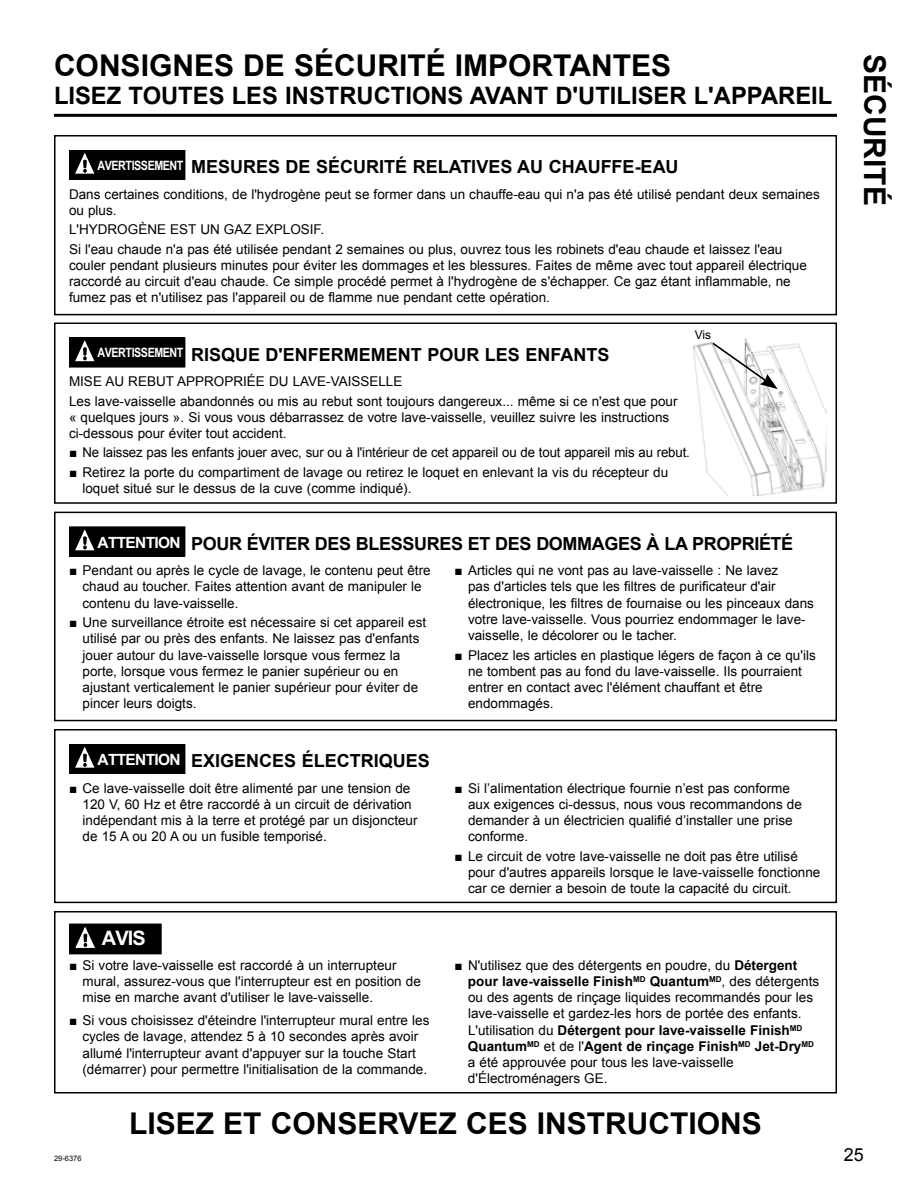
<style>
.page{position:relative;width:918px;height:1188px;background:#fff}
.page>*{position:absolute;margin:0;border:0;box-sizing:border-box;transform-origin:0 0}
.t1{font:700 30px "Arial";color:#000}
.t2{font:700 24px "Arial";color:#000}
.t3{font:700 19.95px "Arial";color:#fff}
.t4{font:700 18px "Arial";color:#000}
.t5{font:700 18px "Arial";letter-spacing:-.02em;color:#000}
.t6{font:18px "Arial";color:#000}
.t7{font:13.5px/16.2px "Arial";color:#000}
.t8{font:12px "Arial";color:#000}
.t9{font:7.5px "Arial";color:#000}
.s1{font-size:15.45px;color:#fff}
.s2{font-weight:700}
</style>
<div class="page">
<hr style="left:54px;top:114px;width:783px;height:3px;background:#000">
<div style="left:69px;top:150px;width:116px;height:30px;background:#000"></div>
<svg style="left:75px;top:152px;width:20px;height:22px"></svg>
<div style="left:54px;top:135px;width:783px;height:180px;border:2px solid #000"></div>
<div style="left:69px;top:527px;width:116px;height:29px;background:#000"></div>
<svg style="left:75px;top:529px;width:20px;height:22px"></svg>
<div style="left:54px;top:512px;width:783px;height:209px;border:2px solid #000"></div>
<div style="left:69px;top:338px;width:116px;height:29px;background:#000"></div>
<svg style="left:75px;top:340px;width:20px;height:22px"></svg>
<div style="left:54px;top:323px;width:783px;height:181px;border:2px solid #000"></div>
<div style="left:69px;top:744px;width:116px;height:30px;background:#000"></div>
<svg style="left:75px;top:746px;width:20px;height:22px"></svg>
<div style="left:54px;top:729px;width:783px;height:174px;border:2px solid #000"></div>
<div style="left:54px;top:911px;width:783px;height:183px;border:2px solid #000"></div>
<div style="left:69px;top:924px;width:92px;height:30px;background:#000"></div>
<svg style="left:75px;top:926px;width:20px;height:22px"></svg>
<img style="left:693px;top:338px;width:134px;height:158px">
<svg style="left:711px;top:341px;width:67px;height:48px"></svg>
<h1 class="t1" style="left:54px;top:45px;width:619px">CONSIGNES DE SÉCURITÉ IMPORTANTES</h1>
<h2 class="t2" style="left:54px;top:80px;width:780px">LISEZ TOUTES LES INSTRUCTIONS AVANT D'UTILISER L'APPAREIL</h2>
<h3 class="t4" style="left:98px;top:155px;width:583px"><sup>AVERTISSEMENT</sup> MESURES DE SÉCURITÉ RELATIVES AU CHAUFFE-EAU</h3>
<p class="t7" style="left:69px;top:186px;width:752px">Dans certaines conditions, de l'hydrogène peut se former dans un chauffe-eau qui n'a pas été utilisé pendant deux semaines ou plus.</p>
<p class="t7" style="left:69px;top:220px;width:715px;line-height:19.5px">L'HYDROGÈNE EST UN GAZ EXPLOSIF.<br>Si l'eau chaude n'a pas été utilisée pendant 2 semaines ou plus, ouvrez tous les robinets d'eau chaude et laissez l'eau</p>
<p class="t7" style="left:69px;top:257px;width:739px">couler pendant plusieurs minutes pour éviter les dommages et les blessures. Faites de même avec tout appareil électrique raccordé au circuit d'eau chaude. Ce simple procédé permet à l'hydrogène de s'échapper. Ce gaz étant inflammable, ne fumez pas et n'utilisez pas l'appareil ou de flamme nue pendant cette opération.</p>
<p class="t8" style="left:695px;top:327px;width:18px">Vis</p>
<h3 class="t4" style="left:98px;top:343px;width:513px"><sup>AVERTISSEMENT</sup> RISQUE D'ENFERMEMENT POUR LES ENFANTS</h3>
<p class="t7" style="left:69px;top:372px;width:610px;line-height:19.5px">MISE AU REBUT APPROPRIÉE DU LAVE-VAISSELLE<br>Les lave-vaisselle abandonnés ou mis au rebut sont toujours dangereux... même si ce n'est que pour</p>
<p class="t7" style="left:69px;top:409px;width:602px">« quelques jours ». Si vous vous débarrassez de votre lave-vaisselle, veuillez suivre les instructions ci-dessous pour éviter tout accident.</p>
<p class="t7" style="left:69px;top:445px;width:622px">■ Ne laissez pas les enfants jouer avec, sur ou à l'intérieur de cet appareil ou de tout appareil mis au rebut.</p>
<p class="t7" style="left:82px;top:464px;width:587px;text-indent:-13px">■ Retirez la porte du compartiment de lavage ou retirez le loquet en enlevant la vis du récepteur du loquet situé sur le dessus de la cuve (comme indiqué).</p>
<h3 class="t5" style="left:98px;top:532px;width:697px"><span class="s1">ATTENTION</span> POUR ÉVITER DES BLESSURES ET DES DOMMAGES À LA PROPRIÉTÉ</h3>
<p class="t7" style="left:82px;top:563px;width:350px;text-indent:-14px">■ Pendant ou après le cycle de lavage, le contenu peut être chaud au toucher. Faites attention avant de manipuler le contenu du lave-vaisselle.</p>
<p class="t7" style="left:83px;top:614px;width:345px;text-indent:-14px">■ Une surveillance étroite est nécessaire si cet appareil est utilisé par ou près des enfants. Ne laissez pas d'enfants jouer autour du lave-vaisselle lorsque vous fermez la porte, lorsque vous fermez le panier supérieur ou en ajustant verticalement le panier supérieur pour éviter de pincer leurs doigts.</p>
<p class="t7" style="left:468px;top:563px;width:347px;text-indent:-13px">■ Articles qui ne vont pas au lave-vaisselle : Ne lavez<br>pas d'articles tels que les filtres de purificateur d'air électronique, les filtres de fournaise ou les pinceaux dans votre lave-vaisselle. Vous pourriez endommager le lave&shy;vaisselle, le décolorer ou le tacher.</p>
<p class="t7" style="left:468px;top:647px;width:349px;text-indent:-14px">■ Placez les articles en plastique légers de façon à ce qu'ils ne tombent pas au fond du lave-vaisselle. Ils pourraient entrer en contact avec l'élément chauffant et être endommagés.</p>
<h3 class="t4" style="left:98px;top:749px;width:334px"><span class="s1">ATTENTION</span> EXIGENCES ÉLECTRIQUES</h3>
<p class="t7" style="left:82px;top:780px;width:337px;text-indent:-13px">■ Ce lave-vaisselle doit être alimenté par une tension de 120 V, 60 Hz et être raccordé à un circuit de dérivation indépendant mis à la terre et protégé par un disjoncteur de 15 A ou 20 A ou un fusible temporisé.</p>
<p class="t7" style="left:468px;top:780px;width:335px;text-indent:-14px">■ Si l’alimentation électrique fournie n’est pas conforme aux exigences ci-dessus, nous vous recommandons de demander à un électricien qualifié d’installer une prise conforme.</p>
<p class="t7" style="left:468px;top:848px;width:354px;text-indent:-14px">■ Le circuit de votre lave-vaisselle ne doit pas être utilisé pour d'autres appareils lorsque le lave-vaisselle fonctionne car ce dernier a besoin de toute la capacité du circuit.</p>
<h3 class="t3" style="left:102px;top:925px;width:45px">AVIS</h3>
<p class="t7" style="left:83px;top:957px;width:340px;text-indent:-14px">■ Si votre lave-vaisselle est raccordé à un interrupteur mural, assurez-vous que l'interrupteur est en position de mise en marche avant d'utiliser le lave-vaisselle.</p>
<p class="t7" style="left:82px;top:1013px;width:348px;text-indent:-13px">■ Si vous choisissez d'éteindre l'interrupteur mural entre les cycles de lavage, attendez 5 à 10 secondes après avoir allumé l'interrupteur avant d'appuyer sur la touche Start (démarrer) pour permettre l'initialisation de la commande.</p>
<p class="t7" style="left:468px;top:957px;width:353px;text-indent:-13px">■ N'utilisez que des détergents en poudre, du <span class="s2">Détergent pour lave-vaisselle Finish</span><sup>MD</sup> <span class="s2">Quantum</span><sup>MD</sup>, des détergents ou des agents de rinçage liquides recommandés pour les lave-vaisselle et gardez-les hors de portée des enfants.<br>L'utilisation du <span class="s2">Détergent pour lave-vaisselle Finish</span><sup>MD </sup><span class="s2">Quantum</span><sup>MD</sup> et de l'<span class="s2">Agent de rinçage Finish</span><sup>MD</sup> <span class="s2">Jet-Dry</span><sup>MD </sup>a été approuvée pour tous les lave-vaisselle d'Électroménagers GE.</p>
<h1 class="t1" style="left:129px;top:1103px;width:634px">LISEZ ET CONSERVEZ CES INSTRUCTIONS</h1>
<h1 class="t1" style="left:895px;top:54px;width:153px;rotate:90deg">SÉCURITÉ</h1>
<p class="t9" style="left:54px;top:1153px;width:29px">29-6376</p>
<h3 class="t6" style="left:844px;top:1143px;width:22px">25</h3>
</div>
